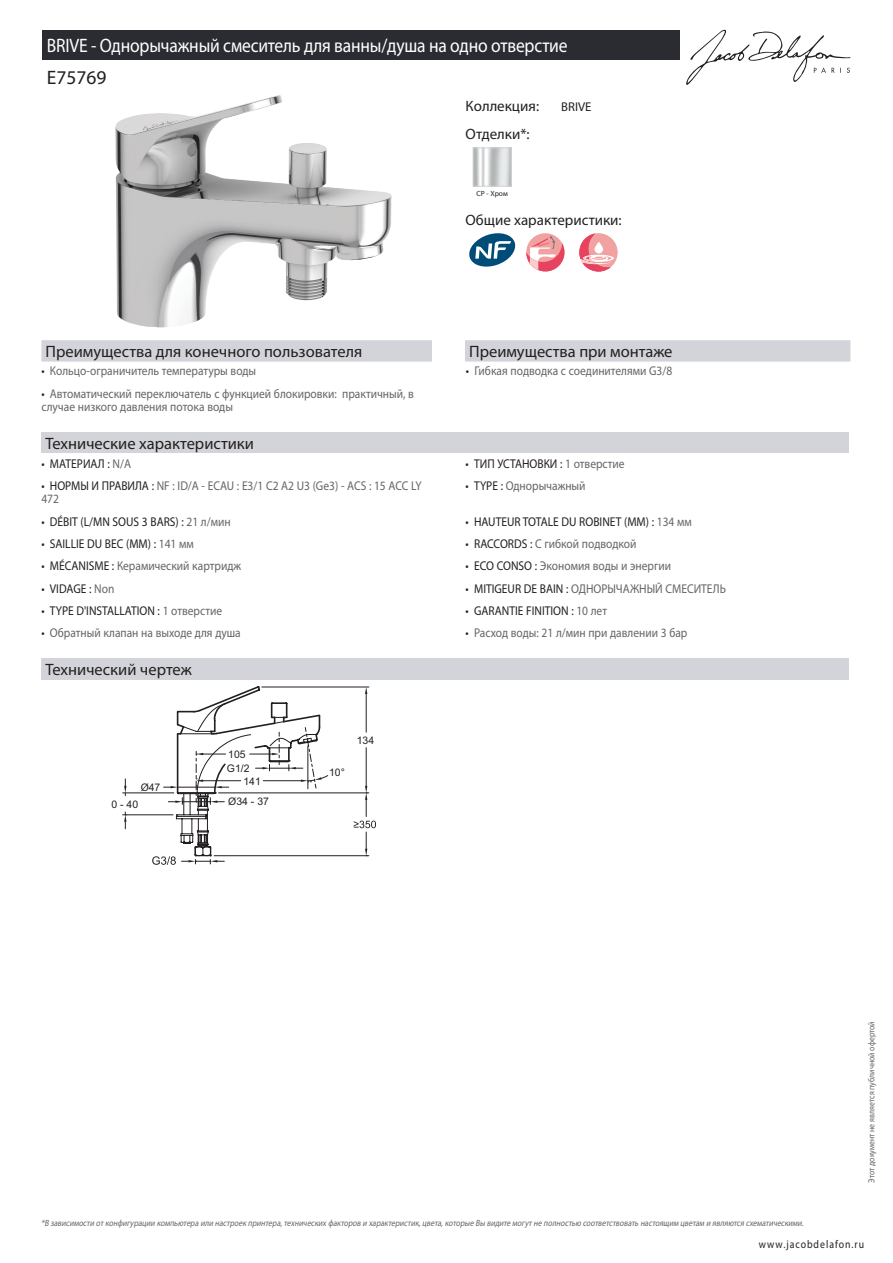
<style>
.page{position:relative;width:893px;height:1263px;background:#fff}
.page>*{position:absolute;margin:0;border:0;box-sizing:border-box;transform-origin:0 0}
.t1{font:19.5px "Myriad Pro";letter-spacing:-.01em;color:#fff;scale:.9 1}
.t2{font:19.5px "Myriad Pro";color:#231f20}
.t3{font:16.5px "Myriad Pro";color:#231f20}
.t4{font:15px "Myriad Pro";color:#231f20}
.t5{font:12.75px/13.5px "Myriad Pro";color:#626568;scale:.9 1}
.t6{font:12.75px "Myriad Pro";color:#231f20;scale:.9 1}
.t7{font:12.75px "Myriad Pro";color:#231f20}
.t8{font:11.25px "Myriad Pro";letter-spacing:.1em;color:#231f20;scale:.87 1}
.t9{font:10.5px "Arial";color:#231f20}
.t10{font:italic 9px "Myriad Pro";color:#626568;scale:.87 1}
.t11{font:9px "Myriad Pro";color:#626568;scale:.87 1}
.t12{font:7.5px "Myriad Pro";color:#231f20}
.s1{color:#231f20}
.s2{color:#626568}
</style>
<div class="page">
<svg style="left:686px;top:30px;width:164px;height:55px"></svg>
<img style="left:115px;top:96px;width:277px;height:232px">
<img style="left:475px;top:150px;width:35px;height:35px">
<div style="left:473px;top:148px;width:39px;height:39px;border:1px solid #d3d4da"></div>
<svg style="left:469px;top:233px;width:46px;height:34px"></svg>
<div style="left:526px;top:233px;width:38px;height:38px;background:#f2a1a1;border-radius:50%"></div>
<svg style="left:526px;top:236px;width:38px;height:35px"></svg>
<div style="left:579px;top:233px;width:39px;height:38px;background:#f2a1a1;border-radius:50%"></div>
<svg style="left:579px;top:233px;width:35px;height:38px"></svg>
<div style="left:41px;top:340px;width:809px;height:22px;background:#d3d4da"></div>
<div style="left:432px;top:340px;width:33px;height:22px;background:#fff"></div>
<div style="left:41px;top:432px;width:808px;height:22px;background:#d3d4da"></div>
<div style="left:41px;top:658px;width:808px;height:22px;background:#d3d4da"></div>
<hr style="left:262px;top:687px;width:107px;height:1px;background:#231f20">
<hr style="left:219px;top:793px;width:150px;height:1px;background:#231f20">
<hr style="left:366px;top:694px;width:1px;height:38px;background:#231f20">
<hr style="left:366px;top:748px;width:1px;height:38px;background:#231f20">
<svg style="left:365px;top:687px;width:2px;height:7px"></svg>
<hr style="left:214px;top:855px;width:155px;height:1px;background:#231f20">
<svg style="left:354px;top:786px;width:22px;height:70px"></svg>
<svg style="left:122px;top:686px;width:206px;height:179px"></svg>
<div style="left:43px;top:30px;width:637px;height:30px;background:#2a2c32"></div>
<h1 class="t1" style="left:47px;top:33px;width:580px">BRIVE - Однорычажный смеситель для ванны/душа на одно отверстие</h1>
<h1 class="t2" style="left:47px;top:66px;width:61px">E75769</h1>
<p class="t4" style="left:466px;top:96px;width:75px">Коллекция:</p>
<p class="t7" style="left:561px;top:99px;width:32px">BRIVE</p>
<p class="t4" style="left:466px;top:125px;width:66px">Отделки*:</p>
<p class="t12" style="left:477px;top:189px;width:33px">CP - Хром</p>
<p class="t4" style="left:466px;top:210px;width:158px">Общие характеристики:</p>
<p class="t3" style="left:46px;top:341px;width:318px">Преимущества для конечного пользователя</p>
<p class="t3" style="left:469px;top:341px;width:205px">Преимущества при монтаже</p>
<p class="t5" style="left:41px;top:364px;width:240px"><span class="s1">•</span> Кольцо-ограничитель температуры воды</p>
<p class="t5" style="left:466px;top:364px;width:231px"><span class="s1">•</span> Гибкая подводка с соединителями G3/8</p>
<p class="t5" style="left:41px;top:386px;width:415px"><span class="s1">•</span> Автоматический переключатель с функцией блокировки: практичный, в случае низкого давления потока воды</p>
<p class="t3" style="left:46px;top:434px;width:210px">Технические характеристики</p>
<p class="t6" style="left:41px;top:455px;width:101px">• МАТЕРИАЛ : <span class="s2">N/A</span></p>
<p class="t6" style="left:466px;top:455px;width:178px">• ТИП УСТАНОВКИ : <span class="s2">1 отверстие</span></p>
<p class="t5" style="left:41px;top:479px;width:424px"><span class="s1">• НОРМЫ И ПРАВИЛА :</span> NF : ID/A - ECAU : E3/1 C2 A2 U3 (Ge3) - ACS : 15 ACC LY<br>472</p>
<p class="t5" style="left:466px;top:479px;width:135px"><span class="s1">• TYPE :</span> Однорычажный</p>
<p class="t6" style="left:41px;top:513px;width:212px">• DÉBIT (L/MN SOUS 3 BARS) : <span class="s2">21 л/мин</span></p>
<p class="t6" style="left:466px;top:513px;width:253px">• HAUTEUR TOTALE DU ROBINET (MM) : <span class="s2">134 мм</span></p>
<p class="t6" style="left:41px;top:536px;width:171px">• SAILLIE DU BEC (MM) : <span class="s2">141 мм</span></p>
<p class="t5" style="left:466px;top:537px;width:191px"><span class="s1">• RACCORDS :</span> С гибкой подводкой</p>
<p class="t5" style="left:41px;top:559px;width:224px"><span class="s1">• MÉCANISME :</span> Керамический картридж</p>
<p class="t5" style="left:466px;top:559px;width:230px"><span class="s1">• ECO CONSO :</span> Экономия воды и энергии</p>
<p class="t6" style="left:41px;top:580px;width:83px">• VIDAGE : <span class="s2">Non</span></p>
<p class="t5" style="left:466px;top:581px;width:291px"><span class="s1">• MITIGEUR DE BAIN :</span> ОДНОРЫЧАЖНЫЙ СМЕСИТЕЛЬ</p>
<p class="t6" style="left:41px;top:603px;width:202px">• TYPE D'INSTALLATION : <span class="s2">1 отверстие</span></p>
<p class="t6" style="left:466px;top:603px;width:159px">• GARANTIE FINITION : <span class="s2">10 лет</span></p>
<p class="t5" style="left:41px;top:626px;width:223px"><span class="s1">•</span> Обратный клапан на выходе для душа</p>
<p class="t5" style="left:466px;top:626px;width:248px"><span class="s1">•</span> Расход воды: 21 л/мин при давлении 3 бар</p>
<p class="t3" style="left:46px;top:660px;width:148px">Технический чертеж</p>
<p class="t9" style="left:141px;top:780px;width:21px">Ø47</p>
<p class="t9" style="left:112px;top:797px;width:28px">0 - 40</p>
<p class="t9" style="left:228px;top:747px;width:19px">105</p>
<p class="t9" style="left:243px;top:774px;width:19px">141</p>
<p class="t9" style="left:227px;top:761px;width:24px">G1/2</p>
<p class="t9" style="left:228px;top:795px;width:42px">Ø34 - 37</p>
<p class="t9" style="left:329px;top:765px;width:17px">10°</p>
<p class="t9" style="left:357px;top:733px;width:19px">134</p>
<p class="t10" style="left:41px;top:1217px;width:880px">*В зависимости отконфигурации компьютера или настроек принтера,технических факторов и характеристик,цвета,которые Вы видите могутне полностью соответствовать настоящим цветам и являются схематическими.</p>
<p class="t11" style="left:866px;top:1183px;width:187px;rotate:-90deg">Этот документ не является публичной офертой</p>
<p class="t8" style="left:759px;top:1237px;width:122px">www.jacobdelafon.ru</p>
</div>
